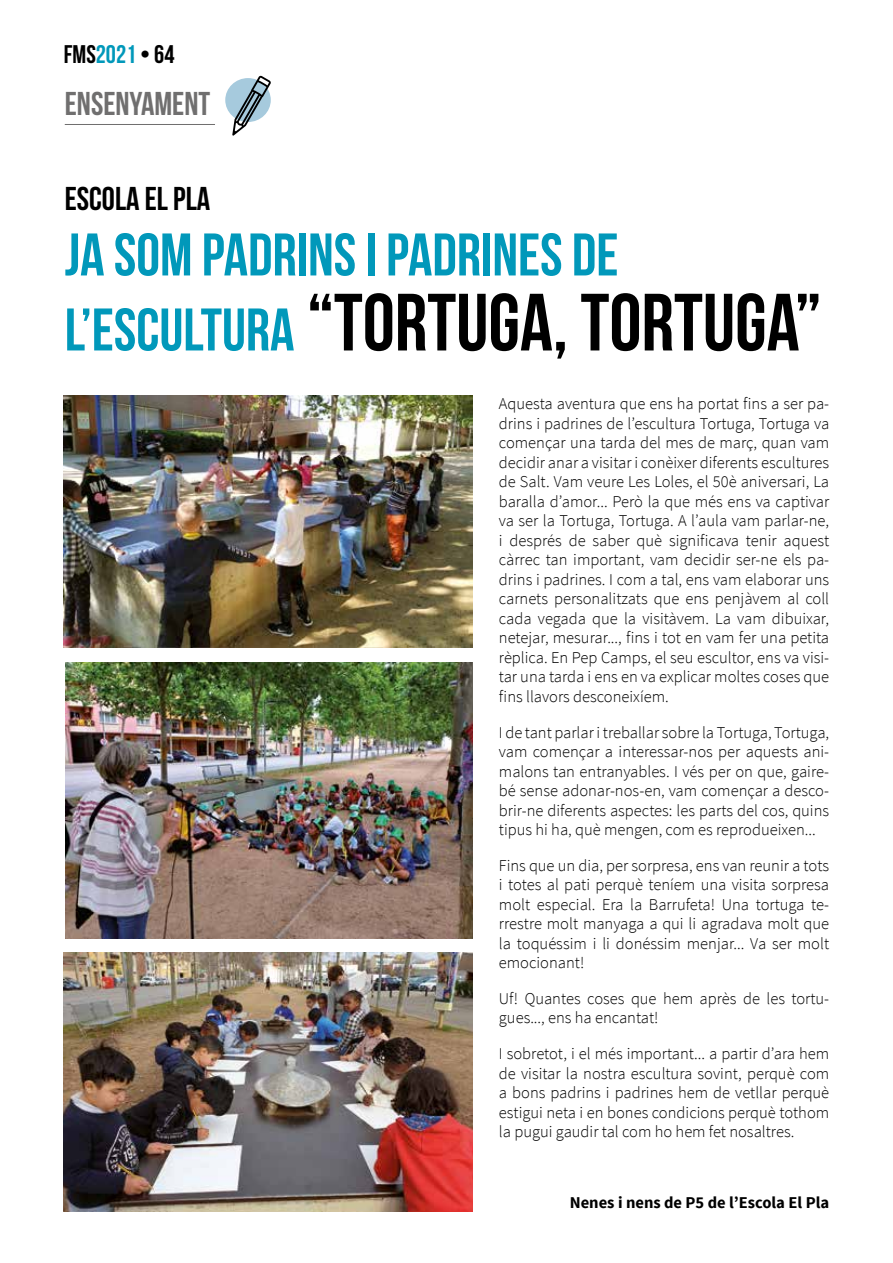
<style>
.page{position:relative;width:893px;height:1263px;background:#fff}
.page>*{position:absolute;margin:0;border:0;box-sizing:border-box;transform-origin:0 0}
.t1{font:81px "Bebas Neue";color:#000}
.t2{font:60px "Bebas Neue";color:#0198ba}
.t3{font:33px "Bebas Neue";color:#706f6f}
.t4{font:33px "Bebas Neue";color:#000}
.t5{font:25.5px "Bebas Neue";color:#000}
.t6{font:300 16.5px/19.5px "Source Sans Pro";color:#000;text-align:justify}
.t7{font:700 16.5px "Source Sans Pro";color:#000}
.s1{color:#0198ba}
.s2{font-size:60px;color:#0198ba}
</style>
<div class="page">
<img style="left:65px;top:663px;width:408px;height:275px">
<img style="left:64px;top:395px;width:409px;height:252px">
<img style="left:64px;top:953px;width:409px;height:259px">
<div style="left:225px;top:78px;width:46px;height:44px;background:#a6cadd;border-radius:50%"></div>
<hr style="left:65px;top:124px;width:150px;height:1px;background:#706f6f">
<svg style="left:232px;top:76px;width:39px;height:60px"></svg>
<h3 class="t5" style="left:64px;top:41px;width:112px">FMS<span class="s1">2021</span> • 64</h3>
<h3 class="t3" style="left:65px;top:86px;width:147px">ENSENYAMENT</h3>
<h3 class="t4" style="left:65px;top:180px;width:147px">ESCOLA EL PLA</h3>
<h2 class="t2" style="left:65px;top:222px;width:555px">JA SOM PADRINS I PADRINES DE</h2>
<h1 class="t1" style="left:65px;top:278px;width:758px"><span class="s2">L’ESCULTURA</span> “TORTUGA, TORTUGA”</h1>
<p class="t6" style="left:499px;top:394px;width:332px">Aquesta aventura que ens ha portat fins a ser pa&shy;drins i padrines de l’escultura Tortuga, Tortuga va començar una tarda del mes de març, quan vam decidir anar a visitar i conèixer diferents escultures de Salt. Vam veure Les Loles, el 50è aniversari, La baralla d’amor... Però la que més ens va captivar va ser la Tortuga, Tortuga. A l’aula vam parlar-ne, i després de saber què significava tenir aquest càrrec tan important, vam decidir ser-ne els pa&shy;drins i padrines. I com a tal, ens vam elaborar uns carnets personalitzats que ens penjàvem al coll cada vegada que la visitàvem. La vam dibuixar, netejar, mesurar..., fins i tot en vam fer una petita rèplica. En Pep Camps, el seu escultor, ens va visi&shy;tar una tarda i ens en va explicar moltes coses que fins llavors desconeixíem.</p>
<p class="t6" style="left:499px;top:722px;width:332px">I de tant parlar i treballar sobre la Tortuga, Tortuga, vam començar a interessar-nos per aquests ani&shy;malons tan entranyables. I vés per on que, gaire&shy;bé sense adonar-nos-en, vam començar a desco&shy;brir-ne diferents aspectes: les parts del cos, quins tipus hi ha, què mengen, com es reprodueixen...</p>
<p class="t6" style="left:499px;top:855px;width:332px">Fins que un dia, per sorpresa, ens van reunir a tots i totes al pati perquè teníem una visita sorpresa molt especial. Era la Barrufeta! Una tortuga te&shy;rrestre molt manyaga a qui li agradava molt que la toquéssim i li donéssim menjar... Va ser molt emocionant!</p>
<p class="t6" style="left:499px;top:989px;width:332px">Uf! Quantes coses que hem après de les tortu&shy;gues..., ens ha encantat!</p>
<p class="t6" style="left:499px;top:1044px;width:332px">I sobretot, i el més important... a partir d’ara hem de visitar la nostra escultura sovint, perquè com a bons padrins i padrines hem de vetllar perquè estigui neta i en bones condicions perquè tothom la pugui gaudir tal com ho hem fet nosaltres.</p>
<p class="t7" style="left:570px;top:1192px;width:261px">Nenes i nens de P5 de l’Escola El Pla</p>
</div>
